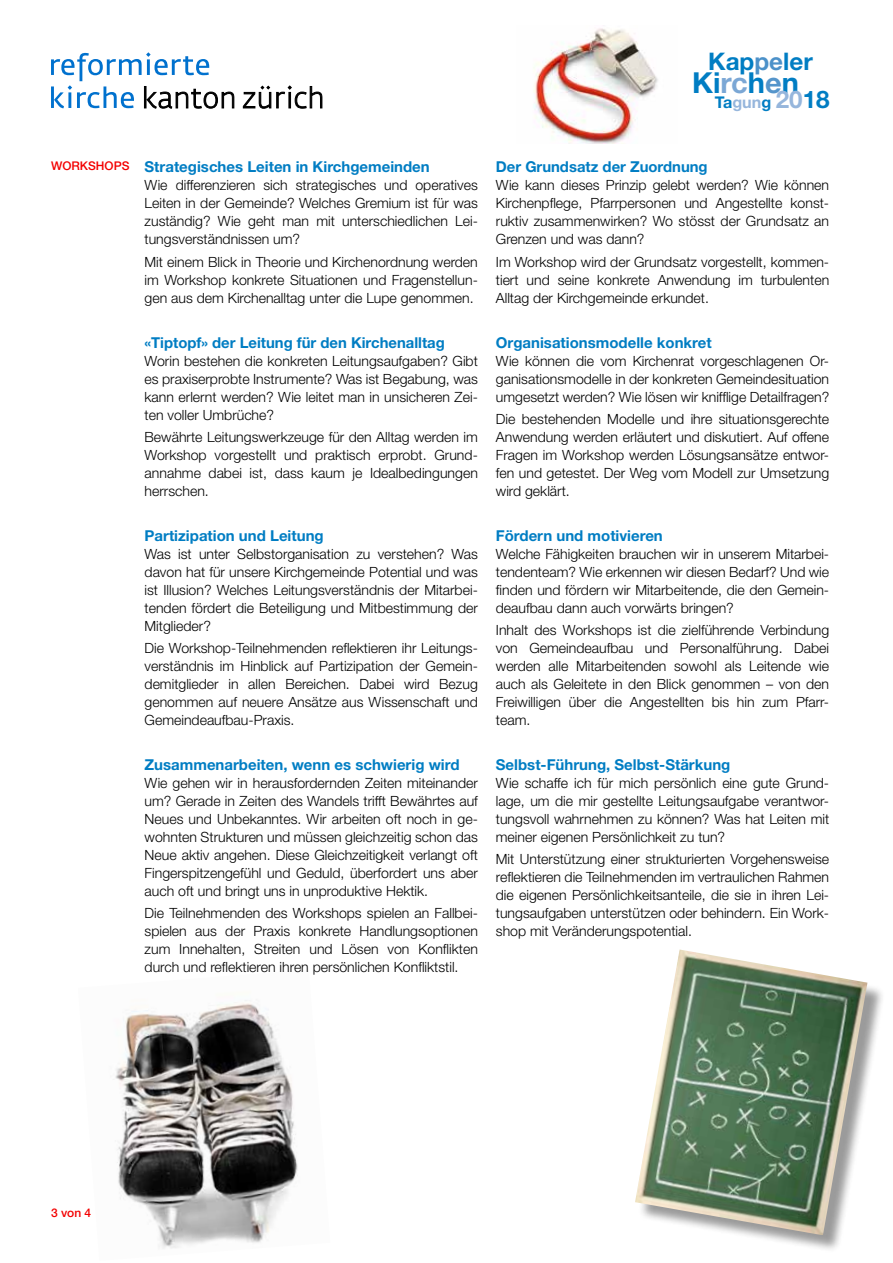
<style>
.page{position:relative;width:893px;height:1263px;background:#fff}
.page>*{position:absolute;margin:0;border:0;box-sizing:border-box;transform-origin:0 0}
.t1{font:700 28.95px "Helvetica Neue LT Pro";color:#007dc3}
.t2{font:700 24.3px "Helvetica Neue LT Pro";color:#007dc3}
.t3{font:700 16.2px "Helvetica Neue LT Pro";color:#007dc3}
.t4{font:700 15px "Helvetica Neue LT Pro";color:#007dc3}
.t5{font:300 14.1px/18px "Helvetica Neue LT Pro";color:#000;text-align:justify}
.t6{font:500 12px "Helvetica Neue LT Pro";color:#f30000}
.s1{color:#4c91c9}
.s2{color:#7ba7d5}
.s3{color:#5595cb}
.s4{color:#96b6dc}
.s5{font-size:24.3px;color:#96b6dc}
.s6{font-size:24.3px}
</style>
<div class="page">
<svg style="left:51px;top:52px;width:183px;height:56px"></svg>
<svg style="left:243px;top:86px;width:79px;height:22px"></svg>
<img style="left:115px;top:1000px;width:183px;height:249px">
<div style="left:638px;top:952px;width:248px;height:301px;background:#000;opacity:.4"></div>
<img style="left:635px;top:949px;width:232px;height:286px">
<img style="left:533px;top:28px;width:125px;height:115px">
<h2 class="t2" style="left:708px;top:46px;width:106px">Kap<span class="s1">pe</span>ler</h2>
<h1 class="t1" style="left:692px;top:64px;width:108px">Ki<span class="s2">rc</span>h<span class="s3">e</span>n</h1>
<p class="t3" style="left:715px;top:92px;width:116px">Ta<span class="s4">gun</span>g <span class="s5">20</span><span class="s6">18</span></p>
<p class="t6" style="left:51px;top:159px;width:80px">WORKSHOPS</p>
<p class="t4" style="left:496px;top:157px;width:213px">Der Grundsatz der Zuordnung</p>
<p class="t5" style="left:496px;top:176px;width:335px">Wie kann dieses Prinzip gelebt werden? Wie können Kirchenpflege, Pfarrpersonen und Angestellte konst&shy;ruktiv zusammenwirken? Wo stösst der Grundsatz an Grenzen und was dann?</p>
<p class="t5" style="left:496px;top:252px;width:335px">Im Workshop wird der Grundsatz vorgestellt, kommen&shy;tiert und seine konkrete Anwendung im turbulenten Alltag der Kirchgemeinde erkundet.</p>
<p class="t4" style="left:496px;top:333px;width:217px">Organisationsmodelle konkret</p>
<p class="t5" style="left:496px;top:351px;width:335px">Wie können die vom Kirchenrat vorgeschlagenen Or&shy;ganisationsmodelle in der konkreten Gemeindesituation umgesetzt werden? Wie lösen wir knifflige Detailfragen?</p>
<p class="t5" style="left:496px;top:409px;width:335px">Die bestehenden Modelle und ihre situationsgerechte Anwendung werden erläutert und diskutiert. Auf offene Fragen im Workshop werden Lösungsansätze entwor&shy;fen und getestet. Der Weg vom Modell zur Umsetzung wird geklärt.</p>
<p class="t4" style="left:496px;top:526px;width:168px">Fördern und motivieren</p>
<p class="t5" style="left:496px;top:545px;width:335px">Welche Fähigkeiten brauchen wir in unserem Mitarbei&shy;tendenteam? Wie erkennen wir diesen Bedarf? Und wie finden und fördern wir Mitarbeitende, die den Gemein&shy;deaufbau dann auch vorwärts bringen?</p>
<p class="t5" style="left:496px;top:621px;width:335px">Inhalt des Workshops ist die zielführende Verbindung von Gemeindeaufbau und Personalführung. Dabei werden alle Mitarbeitenden sowohl als Leitende wie auch als Geleitete in den Blick genommen – von den Freiwilligen über die Angestellten bis hin zum Pfarr&shy;team.</p>
<p class="t4" style="left:496px;top:755px;width:236px">Selbst-Führung, Selbst-Stärkung</p>
<p class="t5" style="left:496px;top:774px;width:335px">Wie schaffe ich für mich persönlich eine gute Grund&shy;lage, um die mir gestellte Leitungsaufgabe verantwor&shy;tungsvoll wahrnehmen zu können? Was hat Leiten mit meiner eigenen Persönlichkeit zu tun?</p>
<p class="t5" style="left:496px;top:850px;width:335px">Mit Unterstützung einer strukturierten Vorgehensweise reflektieren die Teilnehmenden im vertraulichen Rahmen die eigenen Persönlichkeitsanteile, die sie in ihren Lei&shy;tungsaufgaben unterstützen oder behindern. Ein Work&shy;shop mit Veränderungspotential.</p>
<p class="t4" style="left:145px;top:157px;width:287px">Strategisches Leiten in Kirchgemeinden</p>
<p class="t5" style="left:145px;top:176px;width:335px">Wie differenzieren sich strategisches und operatives Leiten in der Gemeinde? Welches Gremium ist für was zuständig? Wie geht man mit unterschiedlichen Lei&shy;tungsverständnissen um?</p>
<p class="t5" style="left:145px;top:252px;width:335px">Mit einem Blick in Theorie und Kirchenordnung werden im Workshop konkrete Situationen und Fragenstellun&shy;gen aus dem Kirchenalltag unter die Lupe genommen.</p>
<p class="t4" style="left:145px;top:333px;width:302px">«Tiptopf» der Leitung für den Kirchenalltag</p>
<p class="t5" style="left:145px;top:351px;width:335px">Worin bestehen die konkreten Leitungsaufgaben? Gibt es praxiserprobte Instrumente? Was ist Begabung, was kann erlernt werden? Wie leitet man in unsicheren Zei&shy;ten voller Umbrüche?</p>
<p class="t5" style="left:145px;top:427px;width:335px">Bewährte Leitungswerkzeuge für den Alltag werden im Workshop vorgestellt und praktisch erprobt. Grund&shy;annahme dabei ist, dass kaum je Idealbedingungen herrschen.</p>
<p class="t4" style="left:145px;top:526px;width:181px">Partizipation und Leitung</p>
<p class="t5" style="left:145px;top:545px;width:335px">Was ist unter Selbstorganisation zu verstehen? Was davon hat für unsere Kirchgemeinde Potential und was ist Illusion? Welches Leitungsverständnis der Mitarbei&shy;tenden fördert die Beteiligung und Mitbestimmung der Mitglieder?</p>
<p class="t5" style="left:145px;top:639px;width:335px">Die Workshop-Teilnehmenden reflektieren ihr Leitungs&shy;verständnis im Hinblick auf Partizipation der Gemein&shy;demitglieder in allen Bereichen. Dabei wird Bezug genommen auf neuere Ansätze aus Wissenschaft und Gemeindeaufbau-Praxis.</p>
<p class="t4" style="left:145px;top:755px;width:316px">Zusammenarbeiten, wenn es schwierig wird</p>
<p class="t5" style="left:145px;top:774px;width:335px">Wie gehen wir in herausfordernden Zeiten miteinander um? Gerade in Zeiten des Wandels trifft Bewährtes auf Neues und Unbekanntes. Wir arbeiten oft noch in ge&shy;wohnten Strukturen und müssen gleichzeitig schon das Neue aktiv angehen. Diese Gleichzeitigkeit verlangt oft Fingerspitzengefühl und Geduld, überfordert uns aber auch oft und bringt uns in unproduktive Hektik.</p>
<p class="t5" style="left:145px;top:904px;width:335px">Die Teilnehmenden des Workshops spielen an Fallbei&shy;spielen aus der Praxis konkrete Handlungsoptionen zum Innehalten, Streiten und Lösen von Konflikten durch und reflektieren ihren persönlichen Konfliktstil.</p>
<p class="t6" style="left:51px;top:1205px;width:42px">3 von 4</p>
</div>
